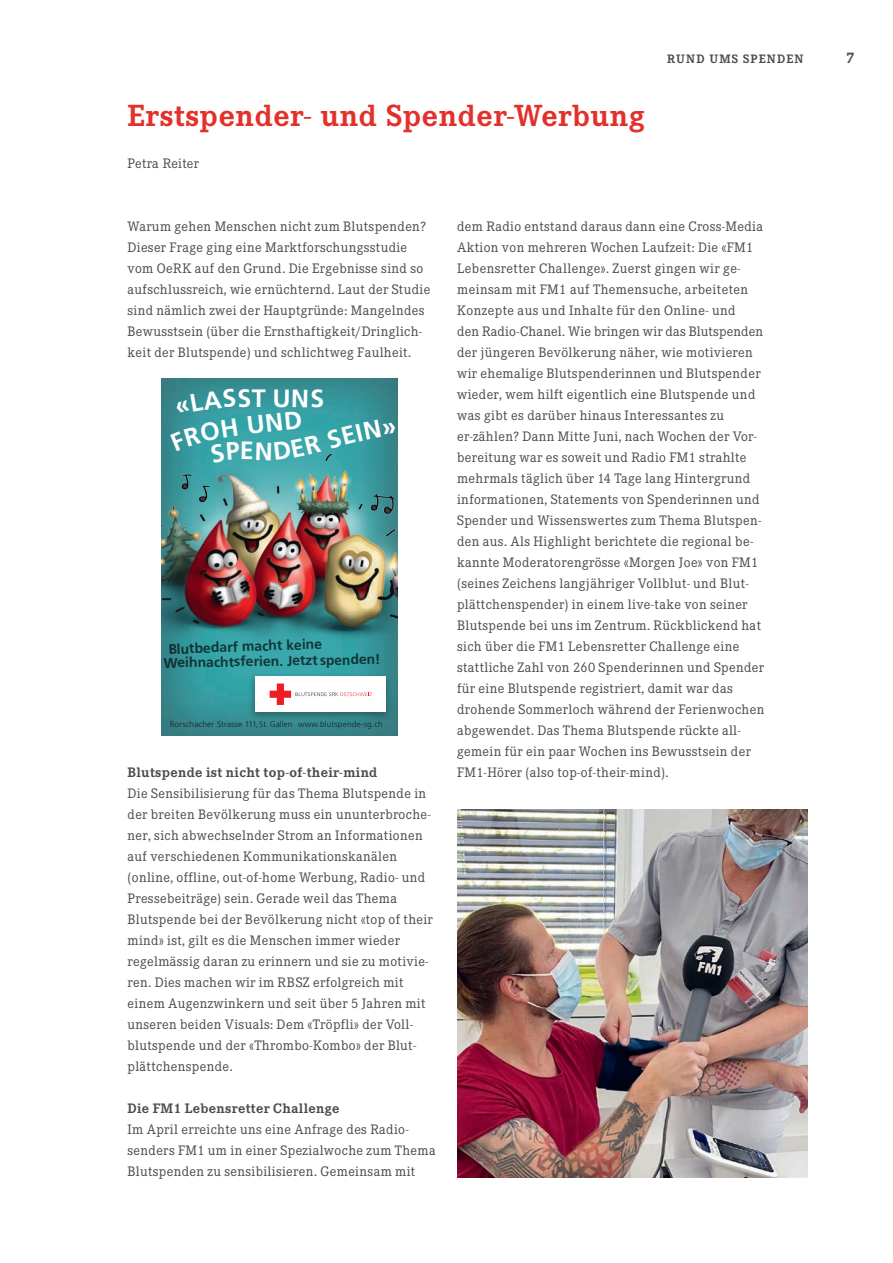
<style>
.page{position:relative;width:893px;height:1263px;background:#fff}
.page>*{position:absolute;margin:0;border:0;box-sizing:border-box;transform-origin:0 0}
._02_Titel{font:700 30px "Corporate EBQ";letter-spacing:.02em;color:#e2312a}
.t1{font:700 25.05px "Frutiger LT Std";color:#fff}
.t2{font:700 15px "Corporate EBQ";color:#4b4c4d}
.t3{font:700 13.95px "Frutiger LT Std";color:#231f20}
._01_Copy{font:13.5px/21px "Corporate EBQ";letter-spacing:.025em;color:#4b4c4d}
._01_Copy-2{font:700 13.5px "Corporate EBQ";letter-spacing:.025em;color:#4b4c4d}
._02_Titel-2{font:13.5px "Corporate EBQ";letter-spacing:.015em;color:#4b4c4d}
.t4{font:700 12px "Corporate EBQ";letter-spacing:.1em;color:#4b4c4d}
.t5{font:300 8.25px "Frutiger LT Std";letter-spacing:.02em;color:#231f20}
</style>
<div class="page">
<img style="left:457px;top:810px;width:351px;height:368px">
<img style="left:162px;top:378px;width:235px;height:357px">
<img style="left:162px;top:438px;width:235px;height:241px">
<div style="left:248px;top:672px;width:144px;height:50px;background:#231f20;opacity:.44"></div>
<div style="left:255px;top:676px;width:131px;height:36px;background:#fff"></div>
<svg style="left:270px;top:683px;width:102px;height:22px"></svg>
<svg style="left:170px;top:389px;width:70px;height:74px;background:#34999e"></svg>
<svg style="left:248px;top:389px;width:148px;height:71px;background:#359ba0"></svg>
<p class="_02_Titel" style="left:128px;top:98px;width:518px">Erstspender- und Spender-Werbung</p>
<p class="_02_Titel-2" style="left:128px;top:155px;width:73px">Petra Reiter</p>
<p class="t4" style="left:667px;top:52px;width:138px">RUND UMS SPENDEN</p>
<p class="_01_Copy" style="left:128px;top:216px;width:304px">Warum gehen Menschen nicht zum Blutspenden?<br>Dieser Frage ging eine Marktforschungsstudie vom OeRK auf den Grund. Die Ergebnisse sind so aufschlussreich, wie ernüchternd. Laut der Studie sind nämlich zwei der Hauptgründe: Mangelndes Bewusstsein (über die Ernsthaftigkeit/Dringlich&shy;keit der Blutspende) und schlichtweg Faulheit.</p>
<p class="t1" style="left:237px;top:383px;width:55px">ST U</p>
<p class="t1" style="left:240px;top:436px;width:16px">E</p>
<p class="t3" style="left:168px;top:641px;width:156px;rotate:-2deg">Blutbedarf macht keine</p>
<p class="t3" style="left:164px;top:655px;width:218px;rotate:-1deg">Weihnachtsferien. Jetzt spenden!</p>
<p class="t5" style="left:170px;top:720px;width:214px">Rorschacher Strasse 111, St. Gallen www.blutspende-sg.ch</p>
<p class="_01_Copy-2" style="left:128px;top:764px;width:251px">Blutspende ist nicht top-of-their-mind</p>
<p class="_01_Copy" style="left:128px;top:783px;width:307px">Die Sensibilisierung für das Thema Blutspende in der breiten Bevölkerung muss ein ununterbroche&shy;ner, sich abwechselnder Strom an Informationen auf verschiedenen Kommunikationskanälen (online, offline, out-of-home Werbung, Radio- und Pressebeiträge) sein. Gerade weil das Thema Blutspende bei der Bevölkerung nicht «top of their mind» ist, gilt es die Menschen immer wieder regelmässig daran zu erinnern und sie zu motivie&shy;ren. Dies machen wir im RBSZ erfolgreich mit einem Augenzwinkern und seit über 5 Jahren mit unseren beiden Visuals: Dem «Tröpfli» der Voll&shy;blutspende und der «Thrombo-Kombo» der Blut&shy;plättchenspende.</p>
<p class="_01_Copy-2" style="left:128px;top:1100px;width:213px">Die FM1 Lebensretter Challenge</p>
<p class="_01_Copy" style="left:128px;top:1119px;width:310px">Im April erreichte uns eine Anfrage des Radio&shy;senders FM1 um in einer Spezialwoche zum Thema<br>Blutspenden zu sensibilisieren. Gemeinsam mit</p>
<p class="_01_Copy" style="left:457px;top:216px;width:309px">dem Radio entstand daraus dann eine Cross-Media Aktion von mehreren Wochen Laufzeit: Die «FM1<br>Lebensretter Challenge». Zuerst gingen wir ge&shy;meinsam mit FM1 auf Themensuche, arbeiteten Konzepte aus und Inhalte für den Online- und<br>den Radio-Chanel. Wie bringen wir das Blutspenden der jüngeren Bevölkerung näher, wie motivieren wir ehemalige Blutspenderinnen und Blutspender wieder, wem hilft eigentlich eine Blutspende und was gibt es darüber hinaus Interessantes zu er-zählen? Dann Mitte Juni, nach Wochen der Vor&shy;bereitung war es soweit und Radio FM1 strahlte mehrmals täglich über 14 Tage lang Hintergrund informationen, Statements von Spenderinnen und Spender und Wissenswertes zum Thema Blutspen&shy;den aus. Als Highlight berichtete die regional be&shy;kannte Moderatorengrösse «Morgen Joe» von FM1 (seines Zeichens langjähriger Vollblut- und Blut&shy;plättchenspender) in einem live-take von seiner Blutspende bei uns im Zentrum. Rückblickend hat sich über die FM1 Lebensretter Challenge eine stattliche Zahl von 260 Spenderinnen und Spender für eine Blutspende registriert, damit war das drohende Sommerloch während der Ferienwochen abgewendet. Das Thema Blutspende rückte all&shy;gemein für ein paar Wochen ins Bewusstsein der FM1-Hörer (also top-of-their-mind).</p>
<p class="t2" style="left:846px;top:48px;width:10px">7</p>
</div>
